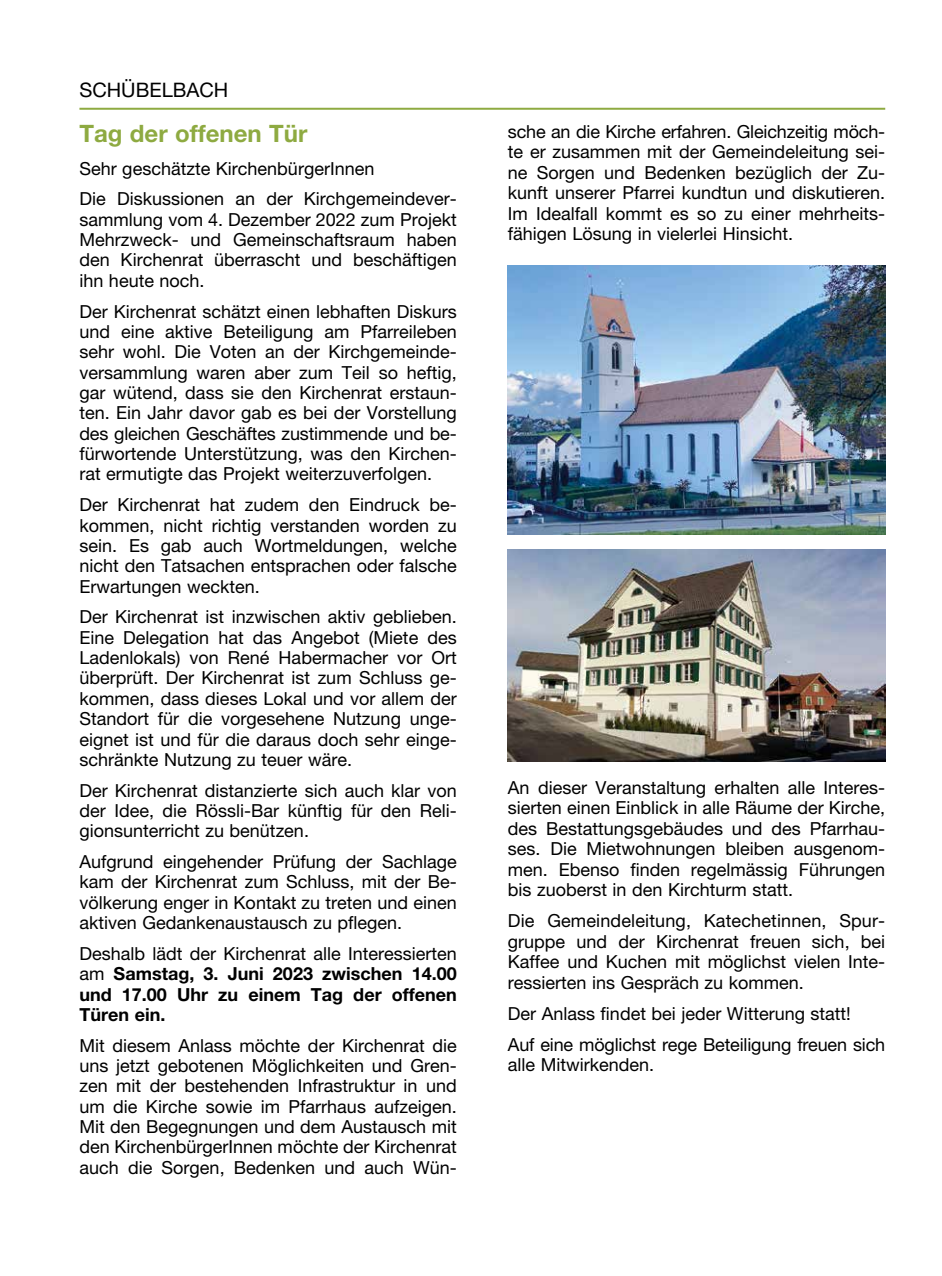
<style>
.page{position:relative;width:942px;height:1276px;background:#fff}
.page>*{position:absolute;margin:0;border:0;box-sizing:border-box;transform-origin:0 0}
.t1{font:700 24px "Helvetica Neue LT Pro";color:#8eaa41}
.t2{font:20px "Helvetica Neue LT Pro";color:#000}
.t3{font:18px/20.4px "Helvetica Neue LT Pro";color:#000}
.t4{font:700 18px/20.4px "Helvetica Neue LT Pro";color:#000;text-align:justify}
.s1{font-weight:400}
</style>
<div class="page">
<hr style="left:79px;top:108px;width:805px;height:2px;background:#8eaa41">
<img style="left:507px;top:265px;width:378px;height:270px">
<img style="left:507px;top:549px;width:378px;height:212px">
<p class="t2" style="left:79px;top:78px;width:150px">SCHÜBELBACH</p>
<h1 class="t1" style="left:79px;top:118px;width:229px">Tag der offenen Tür</h1>
<p class="t3" style="left:79px;top:153px;width:377px;line-height:30.8px">Sehr geschätzte KirchenbürgerInnen<br>Die Diskussionen an der Kirchgemeindever-</p>
<p class="t3" style="left:79px;top:209px;width:379px;text-align:justify">sammlung vom 4. Dezember 2022 zum Projekt Mehrzweck- und Gemeinschaftsraum haben den Kirchenrat überrascht und beschäftigen ihn heute noch.</p>
<p class="t3" style="left:79px;top:301px;width:379px">Der Kirchenrat schätzt einen lebhaften Diskurs und eine aktive Beteiligung am Pfarreileben sehr wohl. Die Voten an der Kirchgemeinde&shy;versammlung waren aber zum Teil so heftig, gar wütend, dass sie den Kirchenrat erstaun&shy;ten. Ein Jahr davor gab es bei der Vorstellung des gleichen Geschäftes zustimmende und be-- fürwortende Unterstützung, was den Kirchen&shy;rat ermutigte das Projekt weiterzuverfolgen.</p>
<p class="t3" style="left:79px;top:494px;width:379px">Der Kirchenrat hat zudem den Eindruck be-- kommen, nicht richtig verstanden worden zu sein. Es gab auch Wortmeldungen, welche nicht den Tatsachen entsprachen oder falsche Erwartungen weckten.</p>
<p class="t3" style="left:79px;top:606px;width:379px">Der Kirchenrat ist inzwischen aktiv geblieben.<br>Eine Delegation hat das Angebot (Miete des Ladenlokals) von René Habermacher vor Ort überprüft. Der Kirchenrat ist zum Schluss ge-- kommen, dass dieses Lokal und vor allem der Standort für die vorgesehene Nutzung unge&shy;eignet ist und für die daraus doch sehr einge&shy;schränkte Nutzung zu teuer wäre.</p>
<p class="t3" style="left:79px;top:780px;width:378px;text-align:justify">Der Kirchenrat distanzierte sich auch klar von der Idee, die Rössli-Bar künftig für den Reli&shy;gionsunterricht zu benützen.</p>
<p class="t3" style="left:79px;top:851px;width:379px">Aufgrund eingehender Prüfung der Sachlage kam der Kirchenrat zum Schluss, mit der Be-- völkerung enger in Kontakt zu treten und einen aktiven Gedankenaustausch zu pflegen.</p>
<p class="t4" style="left:79px;top:943px;width:379px"><span class="s1">Deshalb lädt der Kirchenrat alle Interessierten am</span> Samstag, 3. Juni 2023 zwischen 14.00 und 17.00 Uhr zu einem Tag der offenen Türen ein.</p>
<p class="t3" style="left:79px;top:1034px;width:379px;text-align:justify">Mit diesem Anlass möchte der Kirchenrat die uns jetzt gebotenen Möglichkeiten und Gren&shy;zen mit der bestehenden Infrastruktur in und um die Kirche sowie im Pfarrhaus aufzeigen.<br>Mit den Begegnungen und dem Austausch mit den KirchenbürgerInnen möchte der Kirchenrat auch die Sorgen, Bedenken und auch Wün-</p>
<p class="t3" style="left:507px;top:121px;width:379px">sche an die Kirche erfahren. Gleichzeitig möch&shy;te er zusammen mit der Gemeindeleitung sei&shy;ne Sorgen und Bedenken bezüglich der Zu-- kunft unserer Pfarrei kundtun und diskutieren.<br>Im Idealfall kommt es so zu einer mehrheits&shy;fähigen Lösung in vielerlei Hinsicht.</p>
<p class="t3" style="left:507px;top:777px;width:379px;text-align:justify">An dieser Veranstaltung erhalten alle Interes&shy;sierten einen Einblick in alle Räume der Kirche, des Bestattungsgebäudes und des Pfarrhau&shy;ses. Die Mietwohnungen bleiben ausgenom&shy;men. Ebenso finden regelmässig Führungen bis zuoberst in den Kirchturm statt.</p>
<p class="t3" style="left:507px;top:910px;width:379px;text-align:justify">Die Gemeindeleitung, Katechetinnen, Spur&shy;gruppe und der Kirchenrat freuen sich, bei Kaffee und Kuchen mit möglichst vielen Inte&shy;ressierten ins Gespräch zu kommen.</p>
<p class="t3" style="left:507px;top:997px;width:378px;line-height:31px">Der Anlass findet bei jeder Witterung statt!<br>Auf eine möglichst rege Beteiligung freuen sich</p>
<p class="t3" style="left:507px;top:1054px;width:148px">alle Mitwirkenden.</p>
</div>
